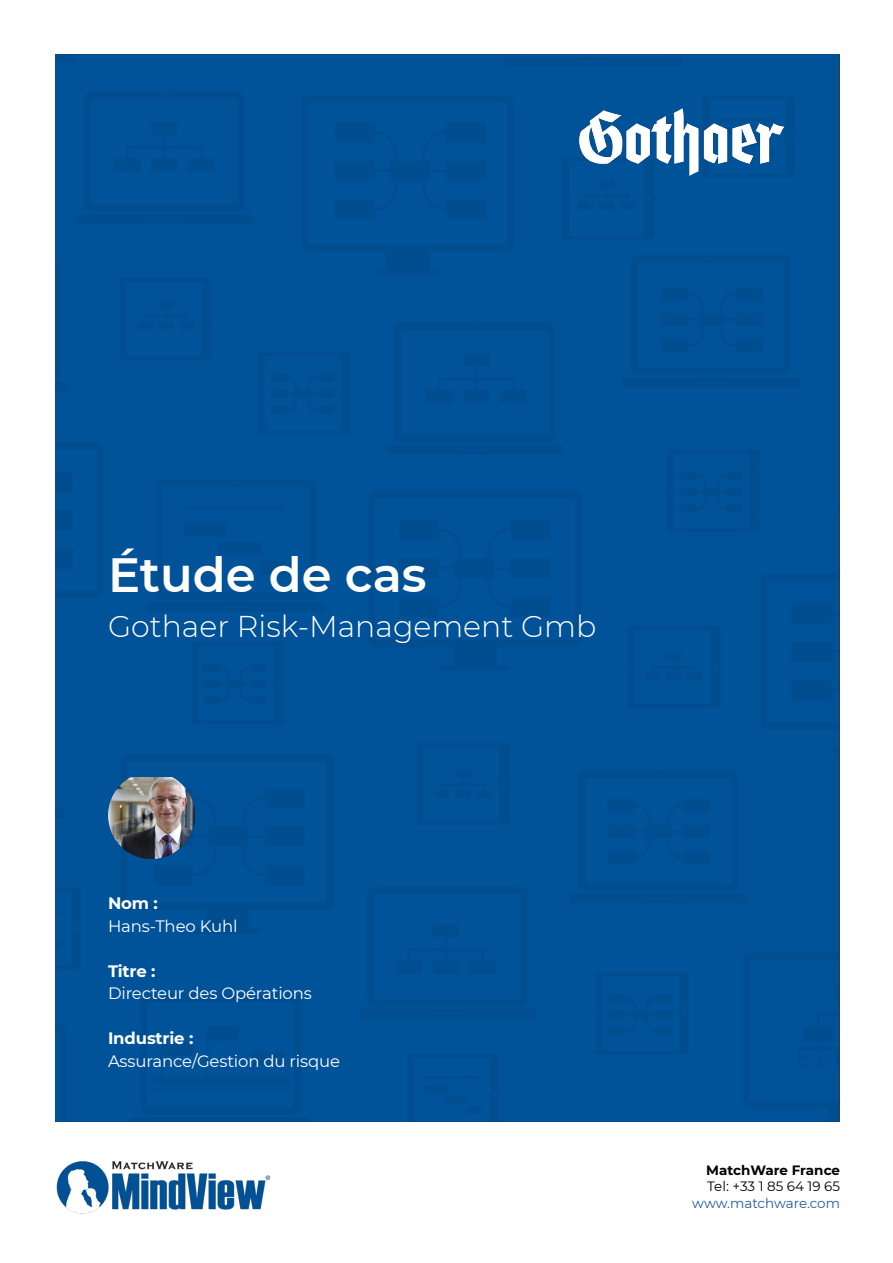
<style>
.page{position:relative;width:893px;height:1263px;background:#fff}
.page>*{position:absolute;margin:0;border:0;box-sizing:border-box;transform-origin:0 0}
.t1{font:600 48px "Montserrat";color:#fff}
.t2{font:300 30px "Montserrat";color:#fff}
.t3{font:16.5px "Montserrat";letter-spacing:-.01em;color:#fff}
.t4{font:700 16.5px "Montserrat";letter-spacing:-.01em;color:#fff}
.t5{font:13.5px "Montserrat";letter-spacing:-.005em;color:#215e9e}
.t6{font:13.5px "Montserrat";color:#000}
.t7{font:700 13.5px "Montserrat";letter-spacing:-.005em;color:#000}
</style>
<div class="page">
<img style="left:55px;top:54px;width:783px;height:1068px">
<img style="left:56px;top:1161px;width:215px;height:53px">
<img style="left:579px;top:109px;width:204px;height:67px">
<img style="left:108px;top:778px;width:86px;height:80px">
<h1 class="t1" style="left:108px;top:540px;width:320px">Étude de cas</h1>
<h2 class="t2" style="left:108px;top:606px;width:490px">Gothaer Risk-Management Gmb</h2>
<p class="t4" style="left:108px;top:892px;width:51px">Nom :</p>
<p class="t3" style="left:108px;top:915px;width:131px">Hans-Theo Kuhl</p>
<p class="t4" style="left:108px;top:959px;width:49px">Titre :</p>
<p class="t3" style="left:108px;top:982px;width:205px">Directeur des Opérations</p>
<p class="t4" style="left:108px;top:1027px;width:87px">Industrie :</p>
<p class="t3" style="left:108px;top:1050px;width:234px">Assurance/Gestion du risque</p>
<p class="t7" style="left:706px;top:1160px;width:135px">MatchWare France</p>
<p class="t6" style="left:707px;top:1177px;width:134px">Tel: +33 1 85 64 19 65</p>
<p class="t5" style="left:692px;top:1193px;width:149px">www.matchware.com</p>
</div>
